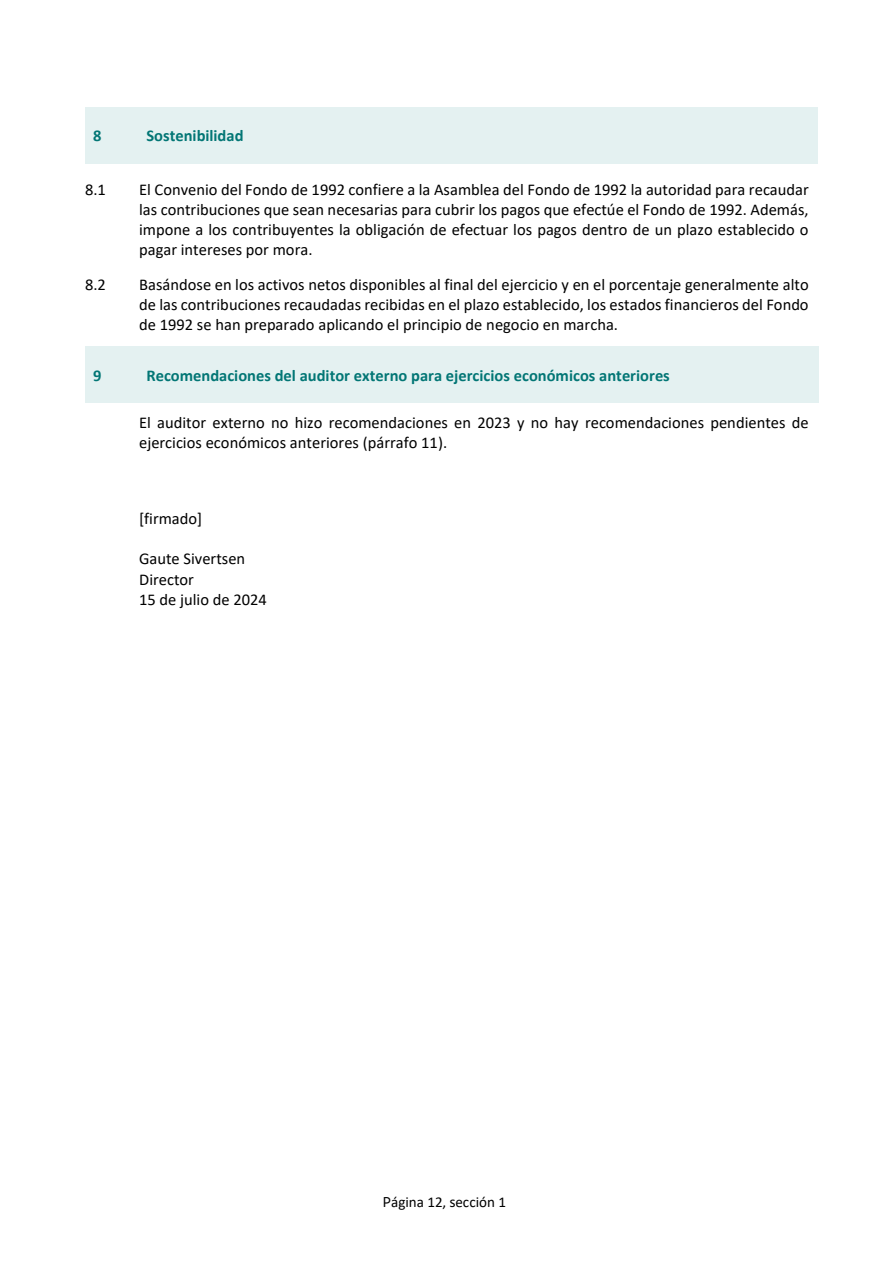
<style>
.page{position:relative;width:894px;height:1263px;background:#fff}
.page>*{position:absolute;margin:0;border:0;box-sizing:border-box;transform-origin:0 0}
.t1{font:16.5px/20.1px "Calibri";color:#000;text-align:justify}
.t2{font:700 16.5px "Calibri";color:#027675}
.t3{font:15px "Calibri";color:#000}
.s1{font-family:"Adobe Clean"}
</style>
<div class="page">
<div style="left:85px;top:108px;width:731px;height:56px;background:#e4f1f1"></div>
<div style="left:85px;top:347px;width:733px;height:56px;background:#e4f1f1"></div>
<p class="t2" style="left:93px;top:124px;width:10px">8</p>
<p class="t2" style="left:146px;top:124px;width:99px">Sostenibilidad</p>
<p class="t1" style="left:85px;top:179px;width:22px">8.1</p>
<p class="t1" style="left:139px;top:179px;width:670px">El Convenio del Fondo de 1992 confiere a la Asamblea del Fondo de 1992 la autoridad para recaudar las contribuciones que sean necesarias para cubrir los pagos que efectúe el Fondo de 1992. Además, impone a los contribuyentes la obligación de efectuar los pagos dentro de un plazo establecido o pagar intereses por mora.</p>
<p class="t1" style="left:85px;top:274px;width:22px">8.2</p>
<p class="t1" style="left:139px;top:274px;width:670px">Basándose en los activos netos disponibles al final del ejercicio y en el porcentaje generalmente alto de las contribuciones recaudadas recibidas en el plazo establecido, los estados financieros del Fondo de 1992 se han preparado aplicando el principio de negocio en marcha.</p>
<p class="t2" style="left:93px;top:363px;width:10px">9</p>
<p class="t2" style="left:146px;top:363px;width:524px">Recomendaciones del auditor externo para ejercicios económicos anteriores</p>
<p class="t1" style="left:139px;top:412px;width:670px">El auditor externo no hizo recomendaciones en 2023 y no hay recomendaciones pendientes de ejercicios económicos anteriores (párrafo 11).</p>
<p class="t1" style="left:139px;top:508px;width:65px">[firmado]</p>
<p class="t1" style="left:139px;top:548px;width:108px">Gaute Sivertsen</p>
<p class="t1" style="left:139px;top:569px;width:56px">Director</p>
<p class="t1" style="left:139px;top:589px;width:129px">15 de julio de 2024</p>
<p class="t3" style="left:383px;top:1191px;width:125px"><span class="s1">P</span>ágina 12, <span class="s1">s</span>ección 1</p>
</div>
